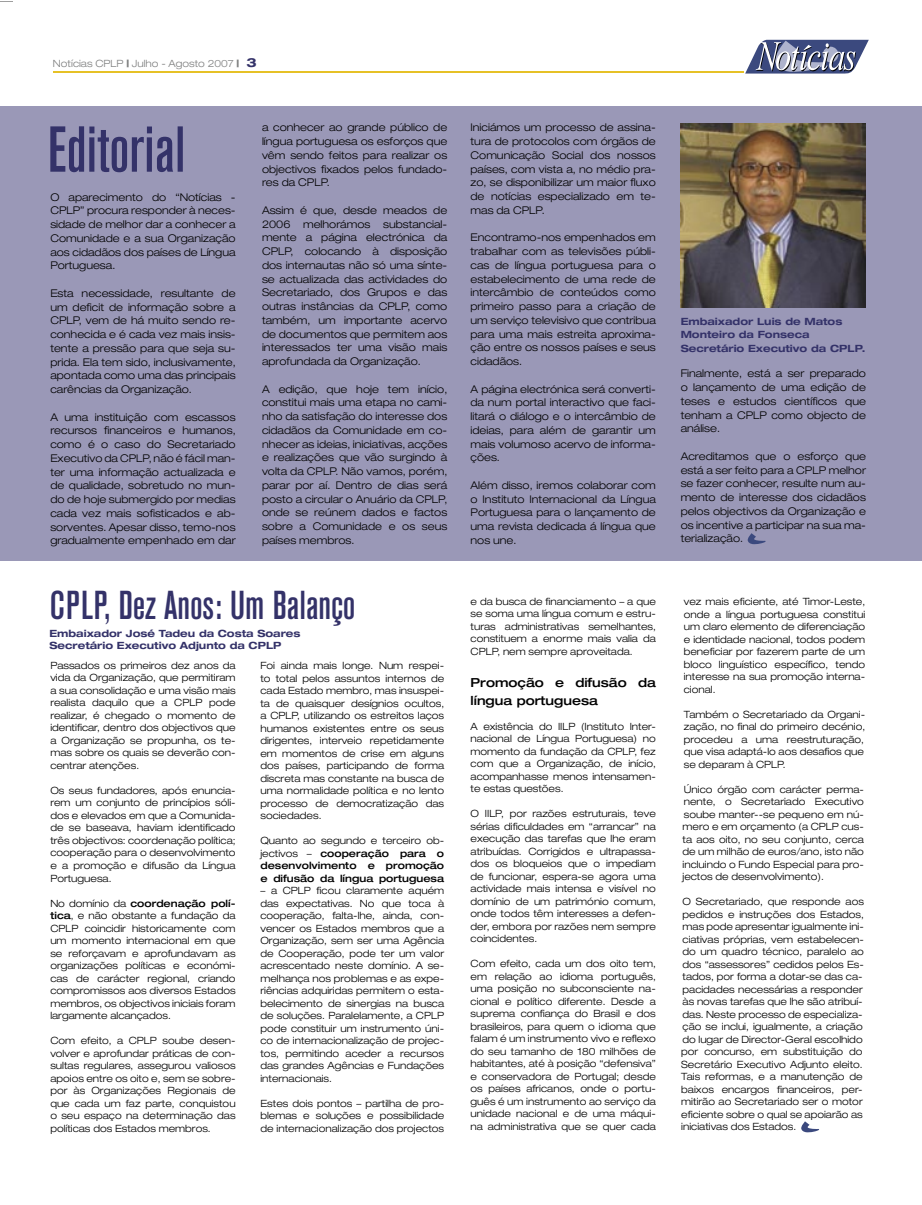
<style>
.page{position:relative;width:922px;height:1205px;background:#fff}
.page>*{position:absolute;margin:0;border:0;box-sizing:border-box;transform-origin:0 0}
.t1{font:500 condensed 40px "Akzidenz Grotesk BE";color:#343269}
.t2{font:500 expanded 12.5px/17.5px "Helvetica Neue";color:#000}
.t3{font:300 expanded 10.62px/13.8px "Helvetica Neue";color:#000;text-align:justify}
.t4{font:300 expanded 10px/12.5px "Helvetica Neue";color:#000;text-align:justify}
.t5{font:700 expanded 10px/13.8px "Helvetica Neue";color:#343269}
.t6{font:500 expanded 10px/12.5px "Helvetica Neue";color:#000;text-align:justify}
.t7{font:300 expanded 10px "Helvetica Neue";color:#7e7f7f}
.s1{font-weight:900}
.s2{font-weight:700;font-size:12.5px;color:#343269}
.s3{font-weight:500}
.s4{font-weight:300}
</style>
<div class="page">
<hr style="left:53px;top:71px;width:690px;height:2px;background:#e6c126">
<svg style="left:745px;top:40px;width:123px;height:34px"></svg>
<div style="left:0;top:106px;width:921px;height:454px;background:#9a98b7"></div>
<img style="left:680px;top:123px;width:184px;height:185px">
<svg style="left:50px;top:126px;width:133px;height:46px"></svg>
<svg style="left:801px;top:1121px;width:18px;height:11px"></svg>
<svg style="left:747px;top:533px;width:18px;height:11px"></svg>
<svg style="left:0;top:1px;width:13px;height:1px"></svg>
<p class="t7" style="left:53px;top:57px;width:205px">Notícias CPLP <span class="s1">|</span> Julho - Agosto 2007 <span class="s1">|</span> <span class="s2">3</span></p>
<p class="t3" style="left:50px;top:190px;width:187px">O aparecimento do “Notícias - CPLP” procura responder à neces&shy;sidade de melhor dar a conhecer a Comunidade e a sua Organização aos cidadãos dos países de Língua Portuguesa.</p>
<p class="t3" style="left:50px;top:286px;width:187px">Esta necessidade, resultante de um deficit de informação sobre a CPLP, vem de há muito sendo re&shy;conhecida e é cada vez mais insis&shy;tente a pressão para que seja su&shy;prida. Ela tem sido, inclusivamente, apontada como uma das principais carências da Organização.</p>
<p class="t3" style="left:50px;top:410px;width:187px">A uma instituição com escassos recursos financeiros e humanos, como é o caso do Secretariado Executivo da CPLP, não é fácil man&shy;ter uma informação actualizada e de qualidade, sobretudo no mun&shy;do de hoje submergido por medias cada vez mais sofisticados e ab&shy;sorventes. Apesar disso, temo-nos gradualmente empenhado em dar</p>
<p class="t3" style="left:262px;top:120px;width:187px">a conhecer ao grande público de língua portuguesa os esforços que vêm sendo feitos para realizar os objectivos fixados pelos fundado&shy;res da CPLP.</p>
<p class="t3" style="left:262px;top:203px;width:187px">Assim é que, desde meados de 2006 melhorámos substancial&shy;mente a página electrónica da CPLP, colocando à disposição dos internautas não só uma sínte&shy;se actualizada das actividades do Secretariado, dos Grupos e das outras instâncias da CPLP, como também, um importante acervo de documentos que permitem aos interessados ter uma visão mais aprofundada da Organização.</p>
<p class="t3" style="left:262px;top:382px;width:187px">A edição, que hoje tem início, constitui mais uma etapa no cami&shy;nho da satisfação do interesse dos cidadãos da Comunidade em co&shy;nhecer as ideias, iniciativas, acções e realizações que vão surgindo à volta da CPLP. Não vamos, porém, parar por aí. Dentro de dias será posto a circular o Anuário da CPLP, onde se reúnem dados e factos sobre a Comunidade e os seus países membros.</p>
<h1 class="t1" style="left:50px;top:583px;width:307px">CPLP, Dez Anos: Um Balanço</h1>
<p class="t5" style="left:49px;top:627px;width:252px;line-height:12.5px">Embaixador José Tadeu da Costa Soares<br>Secretário Executivo Adjunto da CPLP</p>
<p class="t4" style="left:50px;top:659px;width:187px">Passados os primeiros dez anos da vida da Organização, que permitiram a sua consolidação e uma visão mais realista daquilo que a CPLP pode realizar, é chegado o momento de identificar, dentro dos objectivos que a Organização se propunha, os te&shy;mas sobre os quais se deverão con&shy;centrar atenções.</p>
<p class="t4" style="left:50px;top:784px;width:187px">Os seus fundadores, após enuncia&shy;rem um conjunto de princípios sóli&shy;dos e elevados em que a Comunida&shy;de se baseava, haviam identificado três objectivos: coordenação política; cooperação para o desenvolvimento e a promoção e difusão da Língua Portuguesa.</p>
<p class="t4" style="left:50px;top:896px;width:187px">No domínio da <span class="s3">coordenação polí&shy;tica</span>, e não obstante a fundação da CPLP coincidir historicamente com um momento internacional em que se reforçavam e aprofundavam as organizações políticas e económi&shy;cas de carácter regional, criando compromissos aos diversos Estados membros, os objectivos iniciais foram largamente alcançados.</p>
<p class="t4" style="left:50px;top:1034px;width:187px">Com efeito, a CPLP soube desen&shy;volver e aprofundar práticas de con&shy;sultas regulares, assegurou valiosos apoios entre os oito e, sem se sobre&shy;por às Organizações Regionais de que cada um faz parte, conquistou o seu espaço na determinação das políticas dos Estados membros.</p>
<p class="t4" style="left:260px;top:659px;width:185px">Foi ainda mais longe. Num respei&shy;to total pelos assuntos internos de cada Estado membro, mas insuspei&shy;ta de quaisquer desígnios ocultos, a CPLP, utilizando os estreitos laços humanos existentes entre os seus dirigentes, interveio repetidamente em momentos de crise em alguns dos países, participando de forma discreta mas constante na busca de uma normalidade política e no lento processo de democratização das sociedades.</p>
<p class="t6" style="left:260px;top:834px;width:185px"><span class="s4">Quanto ao segundo e terceiro ob&shy;jectivos –</span> cooperação para o desenvolvimento e promoção e difusão da língua portuguesa</p>
<p class="t4" style="left:260px;top:884px;width:185px">– a CPLP ficou claramente aquém das expectativas. No que toca à cooperação, falta-lhe, ainda, con&shy;vencer os Estados membros que a Organização, sem ser uma Agência de Cooperação, pode ter um valor acrescentado neste domínio. A se&shy;melhança nos problemas e as expe&shy;riências adquiridas permitem o esta&shy;belecimento de sinergias na busca de soluções. Paralelamente, a CPLP pode constituir um instrumento úni&shy;co de internacionalização de projec&shy;tos, permitindo aceder a recursos das grandes Agências e Fundações internacionais.</p>
<p class="t4" style="left:260px;top:1097px;width:185px">Estes dois pontos – partilha de pro&shy;blemas e soluções e possibilidade de internacionalização dos projectos</p>
<p class="t3" style="left:470px;top:120px;width:187px">Iniciámos um processo de assina&shy;tura de protocolos com órgãos de Comunicação Social dos nossos países, com vista a, no médio pra&shy;zo, se disponibilizar um maior fluxo de notícias especializado em te&shy;mas da CPLP.</p>
<p class="t3" style="left:470px;top:230px;width:187px">Encontramo-nos empenhados em trabalhar com as televisões públi&shy;cas de língua portuguesa para o estabelecimento de uma rede de intercâmbio de conteúdos como primeiro passo para a criação de um serviço televisivo que contribua para uma mais estreita aproxima&shy;ção entre os nossos países e seus cidadãos.</p>
<p class="t3" style="left:470px;top:382px;width:187px">A página electrónica será converti&shy;da num portal interactivo que faci&shy;litará o diálogo e o intercâmbio de ideias, para além de garantir um mais volumoso acervo de informa&shy;ções.</p>
<p class="t3" style="left:470px;top:478px;width:187px">Além disso, iremos colaborar com o Instituto Internacional da Língua Portuguesa para o lançamento de uma revista dedicada á língua que nos une.</p>
<p class="t4" style="left:470px;top:595px;width:187px">e da busca de financiamento – a que se soma uma língua comum e estru&shy;turas administrativas semelhantes, constituem a enorme mais valia da CPLP, nem sempre aproveitada.</p>
<p class="t2" style="left:470px;top:674px;width:187px">Promoção e difusão da língua portuguesa</p>
<p class="t4" style="left:470px;top:720px;width:187px">A existência do IILP (Instituto Inter&shy;nacional de Língua Portuguesa) no momento da fundação da CPLP, fez com que a Organização, de início, acompanhasse menos intensamen&shy;te estas questões.</p>
<p class="t4" style="left:470px;top:807px;width:187px">O IILP, por razões estruturais, teve sérias dificuldades em “arrancar” na execução das tarefas que lhe eram atribuídas. Corrigidos e ultrapassa&shy;dos os bloqueios que o impediam de funcionar, espera-se agora uma actividade mais intensa e visível no domínio de um património comum, onde todos têm interesses a defen&shy;der, embora por razões nem sempre coincidentes.</p>
<p class="t4" style="left:470px;top:957px;width:187px">Com efeito, cada um dos oito tem, em relação ao idioma português, uma posição no subconsciente na&shy;cional e político diferente. Desde a suprema confiança do Brasil e dos brasileiros, para quem o idioma que falam é um instrumento vivo e reflexo do seu tamanho de 180 milhões de habitantes, até à posição “defensiva” e conservadora de Portugal; desde os países africanos, onde o portu&shy;guês é um instrumento ao serviço da unidade nacional e de uma máqui&shy;na administrativa que se quer cada</p>
<p class="t5" style="left:680px;top:314px;width:186px">Embaixador Luis de Matos<br>Monteiro da Fonseca<br>Secretário Executivo da CPLP.</p>
<p class="t3" style="left:680px;top:367px;width:187px">Finalmente, está a ser preparado o lançamento de uma edição de teses e estudos científicos que tenham a CPLP como objecto de análise.</p>
<p class="t3" style="left:680px;top:449px;width:187px">Acreditamos que o esforço que está a ser feito para a CPLP melhor se fazer conhecer, resulte num au&shy;mento de interesse dos cidadãos pelos objectivos da Organização e os incentive a participar na sua ma&shy;terialização.</p>
<p class="t4" style="left:683px;top:595px;width:183px">vez mais eficiente, até Timor-Leste, onde a língua portuguesa constitui um claro elemento de diferenciação e identidade nacional, todos podem beneficiar por fazerem parte de um bloco linguístico específico, tendo interesse na sua promoção interna&shy;cional.</p>
<p class="t4" style="left:683px;top:708px;width:183px;text-align:left">Também o Secretariado da Organi&shy;zação, no final do primeiro decénio, procedeu a uma reestruturação, que visa adaptá-lo aos desafios que se deparam à CPLP.</p>
<p class="t4" style="left:682px;top:783px;width:183px">Único órgão com carácter perma&shy;nente, o Secretariado Executivo soube manter--se pequeno em nú&shy;mero e em orçamento (a CPLP cus&shy;ta aos oito, no seu conjunto, cerca de um milhão de euros/ano, isto não incluindo o Fundo Especial para pro&shy;jectos de desenvolvimento).</p>
<p class="t4" style="left:681px;top:895px;width:184px;text-align:left">O Secretariado, que responde aos pedidos e instruções dos Estados, mas pode apresentar igualmente ini&shy;ciativas próprias, vem estabelecen&shy;do um quadro técnico, paralelo ao dos “assessores” cedidos pelos Es&shy;tados, por forma a dotar-se das ca&shy;pacidades necessárias a responder às novas tarefas que lhe são atribuí&shy;das. Neste processo de especializa&shy;ção se inclui, igualmente, a criação do lugar de Director-Geral escolhido por concurso, em substituição do Secretário Executivo Adjunto eleito.<br>Tais reformas, e a manutenção de baixos encargos financeiros, per&shy;mitirão ao Secretariado ser o motor eficiente sobre o qual se apoiarão as iniciativas dos Estados.</p>
</div>
